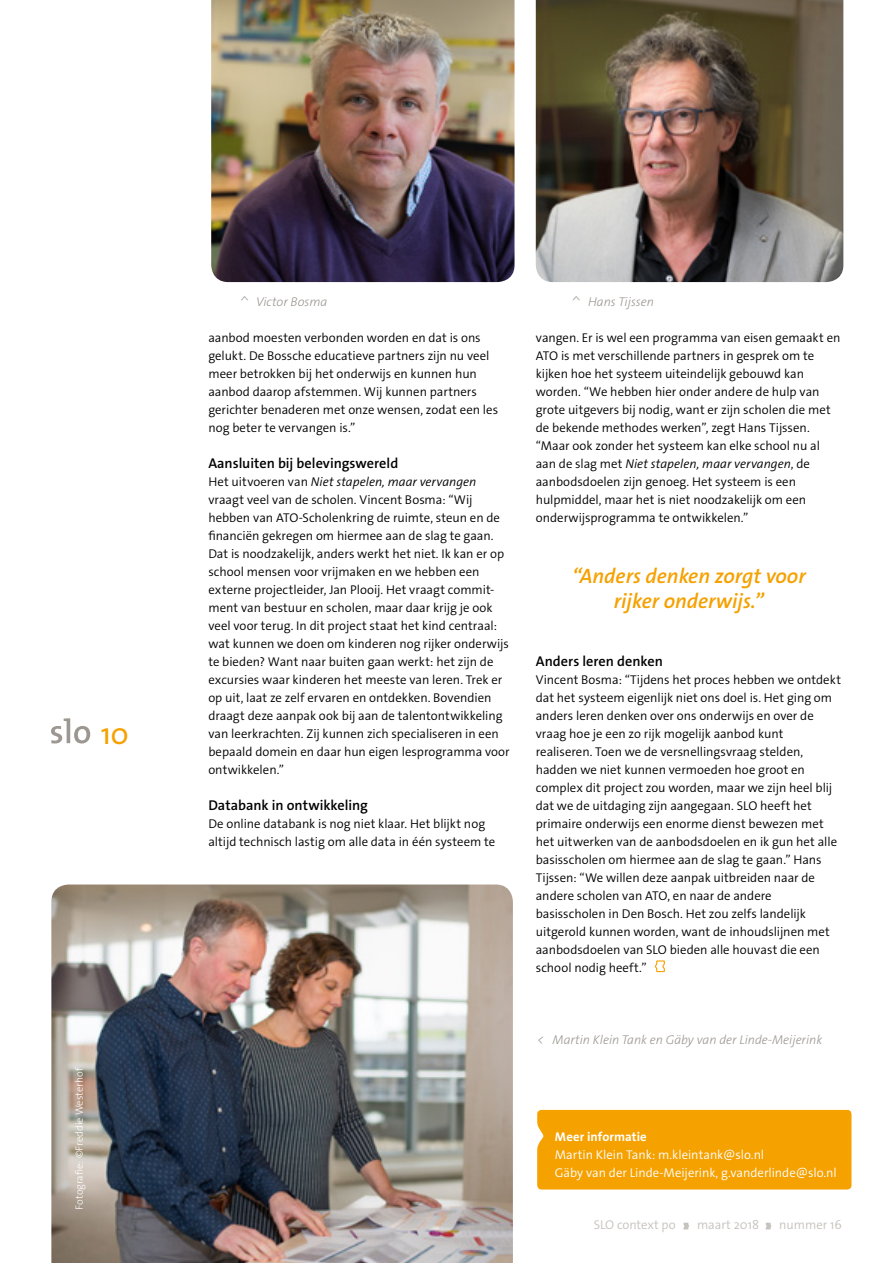
<style>
.page{position:relative;width:893px;height:1263px;background:#fff}
.page>*{position:absolute;margin:0;border:0;box-sizing:border-box;transform-origin:0 0}
.t1{font:30px "The Mix Os F";color:#f5a100}
.Bodytekst{font:italic 600 21px/25.2px "The Sans Os F";color:#f5a100;text-align:center}
.Subkopje{font:600 14.25px "The Sans Os F";color:#000}
.Bodytekst-2{font:300 12.75px/18px "The Sans Os F";color:#000}
.Bodytekst-3{font:300 12.75px "The Sans Os F";color:#fff}
.Fotobijschriften{font:italic 300 12.75px "The Sans Os F";color:#9c9790}
.t2{font:300 12.75px "The Sans Os F";color:#c6c2bd}
.Bodytekst-4{font:700 12.75px "The Sans Os F";letter-spacing:.005em;color:#fff}
.Fotobijschriften-2{font:300 12.75px "The Sans Os F";color:#9c9790}
.Credits_tekst_fotogr{font:300 10.5px "The Sans Os F";color:#fff}
.s1{font-style:italic}
</style>
<div class="page">
<img style="left:51px;top:884px;width:462px;height:379px">
<svg style="left:51px;top:718px;width:39px;height:25px"></svg>
<svg style="left:683px;top:1223px;width:6px;height:6px"></svg>
<svg style="left:766px;top:1223px;width:5px;height:6px"></svg>
<svg style="left:655px;top:960px;width:10px;height:13px"></svg>
<div style="left:537px;top:1110px;width:314px;height:79px;background:#f5a100"></div>
<img style="left:211px;top:0;width:303px;height:282px">
<img style="left:536px;top:0;width:307px;height:282px">
<p class="t1" style="left:101px;top:714px;width:29px">10</p>
<p class="Credits_tekst_fotogr" style="left:72px;top:1209px;width:144px;rotate:-90deg">Fotografie: ©Freddie Westerhof</p>
<p class="Fotobijschriften-2" style="left:253px;top:295px;width:9px;rotate:90deg">&lt;</p>
<p class="Fotobijschriften-2" style="left:585px;top:295px;width:9px;rotate:90deg">&lt;</p>
<p class="Fotobijschriften" style="left:256px;top:294px;width:73px">Victor Bosma</p>
<p class="Fotobijschriften" style="left:588px;top:294px;width:67px">Hans Tijssen</p>
<p class="Bodytekst-2" style="left:208px;top:329px;width:291px">aanbod moesten verbonden worden en dat is ons gelukt. De Bossche educatieve partners zijn nu veel meer betrokken bij het onderwijs en kunnen hun aanbod daarop afstemmen. Wij kunnen partners gerichter benaderen met onze wensen, zodat een les nog beter te vervangen is.”</p>
<p class="Subkopje" style="left:208px;top:454px;width:191px">Aansluiten bij belevingswereld</p>
<p class="Bodytekst-2" style="left:208px;top:473px;width:303px">Het uitvoeren van <span class="s1">Niet stapelen, maar vervangen </span>vraagt veel van de scholen. Vincent Bosma: “Wij hebben van ATO-Scholenkring de ruimte, steun en de financiën gekregen om hiermee aan de slag te gaan.<br>Dat is noodzakelijk, anders werkt het niet. Ik kan er op school mensen voor vrijmaken en we hebben een externe projectleider, Jan Plooij. Het vraagt commit&shy;ment van bestuur en scholen, maar daar krijg je ook veel voor terug. In dit project staat het kind centraal: wat kunnen we doen om kinderen nog rijker onderwijs te bieden? Want naar buiten gaan werkt: het zijn de excursies waar kinderen het meeste van leren. Trek er op uit, laat ze zelf ervaren en ontdekken. Bovendien draagt deze aanpak ook bij aan de talentontwikkeling van leerkrachten. Zij kunnen zich specialiseren in een bepaald domein en daar hun eigen lesprogramma voor ontwikkelen.”</p>
<p class="Subkopje" style="left:208px;top:796px;width:161px">Databank in ontwikkeling</p>
<p class="Bodytekst-2" style="left:208px;top:815px;width:288px">De online databank is nog niet klaar. Het blijkt nog altijd technisch lastig om alle data in één systeem te</p>
<p class="Bodytekst-2" style="left:536px;top:329px;width:306px">vangen. Er is wel een programma van eisen gemaakt en ATO is met verschillende partners in gesprek om te kijken hoe het systeem uiteindelijk gebouwd kan worden. “We hebben hier onder andere de hulp van grote uitgevers bij nodig, want er zijn scholen die met de bekende methodes werken”, zegt Hans Tijssen. “Maar ook zonder het systeem kan elke school nu al aan de slag met <span class="s1">Niet stapelen, maar vervangen</span>, de aanbodsdoelen zijn genoeg. Het systeem is een hulpmiddel, maar het is niet noodzakelijk om een onderwijsprogramma te ontwikkelen.”</p>
<p class="Bodytekst" style="left:572px;top:564px;width:235px">“Anders denken zorgt voor rijker onderwijs.”</p>
<p class="Subkopje" style="left:536px;top:652px;width:129px">Anders leren denken</p>
<p class="Bodytekst-2" style="left:536px;top:671px;width:307px">Vincent Bosma: “Tijdens het proces hebben we ontdekt dat het systeem eigenlijk niet ons doel is. Het ging om anders leren denken over ons onderwijs en over de vraag hoe je een zo rijk mogelijk aanbod kunt realiseren. Toen we de versnellingsvraag stelden, hadden we niet kunnen vermoeden hoe groot en complex dit project zou worden, maar we zijn heel blij dat we de uitdaging zijn aangegaan. SLO heeft het primaire onderwijs een enorme dienst bewezen met het uitwerken van de aanbodsdoelen en ik gun het alle basisscholen om hiermee aan de slag te gaan.” Hans Tijssen: “We willen deze aanpak uitbreiden naar de andere scholen van ATO, en naar de andere basisscholen in Den Bosch. Het zou zelfs landelijk uitgerold kunnen worden, want de inhoudslijnen met aanbodsdoelen van SLO bieden alle houvast die een school nodig heeft.”</p>
<p class="Fotobijschriften" style="left:537px;top:1032px;width:287px">&lt; Martin Klein Tank en Gäby van der Linde-Meijerink</p>
<p class="Bodytekst-4" style="left:555px;top:1128px;width:93px">Meer informatie</p>
<p class="Bodytekst-3" style="left:555px;top:1146px;width:211px">Martin Klein Tank: m.kleintank@slo.nl</p>
<p class="Bodytekst-3" style="left:555px;top:1164px;width:283px">Gäby van der Linde-Meijerink, g.vanderlinde@slo.nl</p>
<p class="t2" style="left:594px;top:1217px;width:167px">SLO context po maart 2018</p>
<p class="t2" style="left:779px;top:1217px;width:64px">nummer 16</p>
</div>
